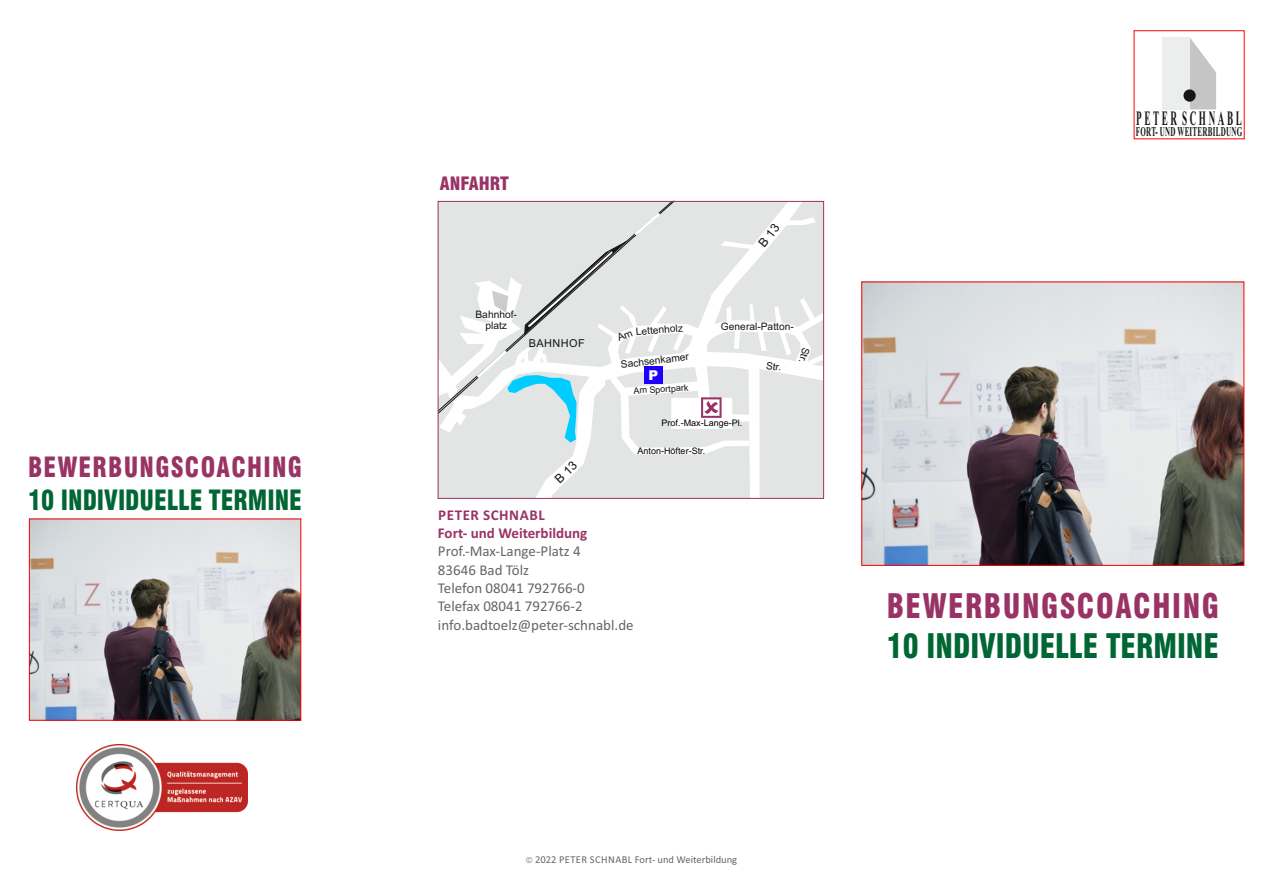
<style>
.page{position:relative;width:1263px;height:893px;background:#fff}
.page>*{position:absolute;margin:0;border:0;box-sizing:border-box;transform-origin:0 0}
.t1{font:900 condensed 33px "Swiss 721 BT";color:#063;scale:.9 1}
.t2{font:900 condensed 33px "Swiss 721 BT";letter-spacing:.05em;color:#936;scale:.9 1}
.t3{font:900 condensed 27.15px "Swiss 721 BT";color:#063;scale:.9 1}
.t4{font:900 condensed 27.15px "Swiss 721 BT";letter-spacing:.05em;color:#936;scale:.9 1}
.t5{font:700 20.4px "Times New Roman";letter-spacing:.285em;color:#151616;scale:.45 1}
.t6{font:900 condensed 18px "Swiss 721 BT";color:#936}
.t7{font:15px/18.3px "Calibri";color:#666}
.t8{font:700 15px/18.3px "Calibri";color:#936}
.t9{font:700 13.5px "Times New Roman";letter-spacing:.035em;color:#151616;scale:.52 1}
.t10{font:900 13.5px "Arial";color:#fff}
.t11{font:10.95px "Arial";letter-spacing:.035em;color:#151616}
.t12{font:10.5px "Calibri";color:#666}
.t13{font:10.2px/11.4px "Arial";color:#151616;text-align:center}
.t14{font:9px "Arial";color:#000}
.t15{font:9px "Arial";color:#151616}
</style>
<div class="page">
<svg style="left:1133px;top:30px;width:112px;height:110px"></svg>
<img style="left:31px;top:521px;width:268px;height:198px">
<img style="left:863px;top:284px;width:379px;height:280px">
<div style="left:861px;top:282px;width:383px;height:284px;border:1px solid #f00"></div>
<div style="left:29px;top:519px;width:272px;height:202px;border:1px solid #f00"></div>
<svg style="left:440px;top:203px;width:382px;height:294px;fill:#e3e4e4"></svg>
<img style="left:77px;top:744px;width:170px;height:87px">
<svg style="left:554px;top:460px;width:24px;height:23px"></svg>
<svg style="left:437px;top:200px;width:364px;height:254px"></svg>
<h2 class="t4" style="left:28px;top:457px;width:306px">BEWERBUNGSCOACHING</h2>
<h2 class="t3" style="left:28px;top:489px;width:306px">10 INDIVIDUELLE TERMINE</h2>
<p class="t6" style="left:440px;top:176px;width:71px">ANFAHRT</p>
<p class="t13" style="left:475px;top:310px;width:43px">Bahnhof&shy;platz</p>
<p class="t11" style="left:529px;top:339px;width:57px">BAHNHOF</p>
<p class="t13" style="left:635px;top:327px;width:49px;rotate:-5deg">Lettenholz</p>
<p class="t13" style="left:721px;top:322px;width:74px">General-Patton-</p>
<p class="t13" style="left:620px;top:360px;width:70px;rotate:-7deg">Sachsenkamer</p>
<p class="t13" style="left:767px;top:360px;width:17px;rotate:8deg">Str.</p>
<p class="t10" style="left:648px;top:370px;width:11px">P</p>
<p class="t15" style="left:633px;top:387px;width:56px;rotate:-3deg">Am Sportpark</p>
<p class="t14" style="left:662px;top:420px;width:82px">Prof.-Max-Lange-Pl.</p>
<p class="t14" style="left:638px;top:447px;width:69px">Anton-Höfter-Str.</p>
<p class="t13" style="left:811px;top:349px;width:17px;rotate:105deg">Str.</p>
<p class="t8" style="left:438px;top:507px;width:151px">PETER SCHNABL<br>Fort- und Weiterbildung</p>
<p class="t7" style="left:438px;top:543px;width:197px">Prof.-Max-Lange-Platz 4<br>83646 Bad Tölz<br>Telefon 08041 792766-0<br>Telefax 08041 792766-2 info.badtoelz@peter-schnabl.de</p>
<h3 class="t5" style="left:1136px;top:112px;width:237px">PETER SCHNABL</h3>
<p class="t9" style="left:1136px;top:127px;width:206px">FORT- UND WEITERBILDUNG</p>
<h1 class="t2" style="left:887px;top:593px;width:370px">BEWERBUNGSCOACHING</h1>
<h1 class="t1" style="left:887px;top:633px;width:371px">10 INDIVIDUELLE TERMINE</h1>
<p class="t12" style="left:535px;top:855px;width:204px">2022 PETER SCHNABL Fort- und Weiterbildung</p>
</div>
